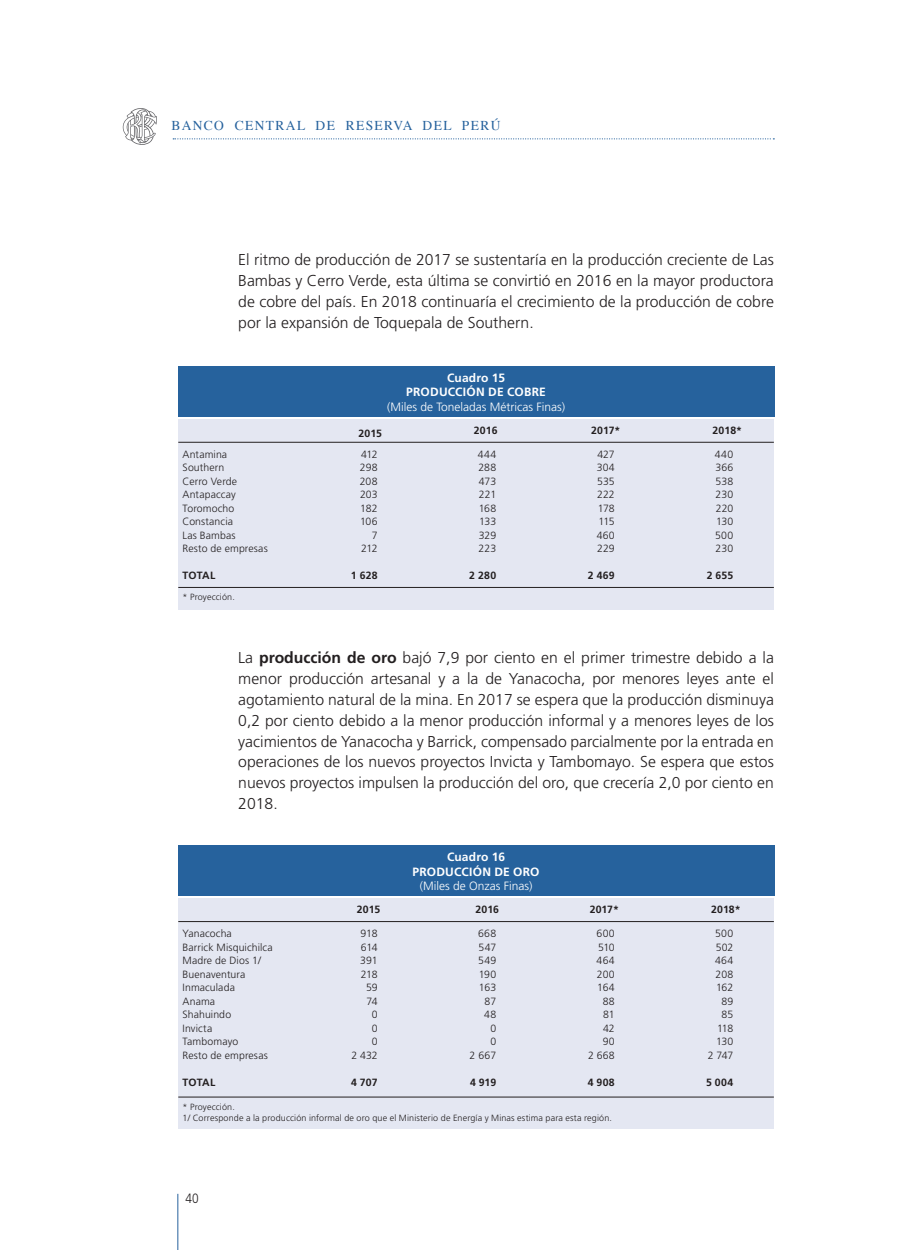
<style>
.page{position:relative;width:899px;height:1250px;background:#fff}
.page>*{position:absolute;margin:0;border:0;box-sizing:border-box;transform-origin:0 0}
.t1{font:300 15.75px/21px "Frutiger";color:#231f20;text-align:justify}
.t2{font:13.5px "Times";letter-spacing:.1em;color:#26629d}
.t3{font:300 13.5px "Frutiger";color:#231f20;scale:.88 1}
.t4{font:300 12px "Frutiger";color:#fff}
.t5{font:700 12px/14.4px "Frutiger";letter-spacing:.015em;color:#fff;text-align:center}
.t6{font:300 10.5px "Frutiger";letter-spacing:.01em;color:#231f20}
.t7{font:700 10.5px "Frutiger";letter-spacing:.01em;color:#231f20}
.t8{font:300 9px/10.8px "Frutiger";letter-spacing:.015em;color:#231f20}
.s1{font-weight:700}
</style>
<div class="page">
<svg style="left:173px;top:138px;width:601px;height:1px"></svg>
<hr style="left:177px;top:1193px;width:1px;height:56px;background:#26629d">
<svg style="left:123px;top:108px;width:34px;height:37px"></svg>
<div style="left:178px;top:419px;width:595px;height:190px;background:#e4e7f2"></div>
<div style="left:178px;top:366px;width:596px;height:50px;background:#26629d"></div>
<hr style="left:178px;top:442px;width:595px;height:1px;background:#231f20">
<hr style="left:178px;top:587px;width:595px;height:1px;background:#231f20">
<div style="left:178px;top:898px;width:595px;height:230px;background:#e4e7f2"></div>
<div style="left:178px;top:845px;width:596px;height:50px;background:#26629d"></div>
<hr style="left:178px;top:921px;width:595px;height:1px;background:#231f20">
<hr style="left:178px;top:1096px;width:595px;height:1px;background:#231f20">
<p class="t2" style="left:171px;top:113px;width:330px">BANCO CENTRAL DE RESERVA DEL PERÚ</p>
<p class="t1" style="left:238px;top:249px;width:537px">El ritmo de producción de 2017 se sustentaría en la producción creciente de Las Bambas y Cerro Verde, esta última se convirtió en 2016 en la mayor productora de cobre del país. En 2018 continuaría el crecimiento de la producción de cobre por la expansión de Toquepala de Southern.</p>
<p class="t5" style="left:406px;top:370px;width:141px">Cuadro 15<br>PRODUCCIÓN DE COBRE</p>
<p class="t4" style="left:387px;top:399px;width:180px">(Miles de Toneladas Métricas Finas)</p>
<p class="t7" style="left:358px;top:427px;width:25px">2015</p>
<p class="t7" style="left:474px;top:424px;width:25px">2016</p>
<p class="t7" style="left:591px;top:424px;width:31px">2017*</p>
<p class="t7" style="left:712px;top:424px;width:31px">2018*</p>
<p class="t6" style="left:182px;top:448px;width:46px">Antamina</p>
<p class="t6" style="left:361px;top:448px;width:18px">412</p>
<p class="t6" style="left:477px;top:448px;width:20px">444</p>
<p class="t6" style="left:597px;top:448px;width:19px">427</p>
<p class="t6" style="left:715px;top:448px;width:20px">440</p>
<p class="t6" style="left:182px;top:461px;width:43px">Southern</p>
<p class="t6" style="left:360px;top:461px;width:19px">298</p>
<p class="t6" style="left:478px;top:461px;width:19px">288</p>
<p class="t6" style="left:596px;top:461px;width:20px">304</p>
<p class="t6" style="left:715px;top:461px;width:19px">366</p>
<p class="t6" style="left:182px;top:475px;width:56px">Cerro Verde</p>
<p class="t6" style="left:360px;top:475px;width:19px">208</p>
<p class="t6" style="left:479px;top:475px;width:19px">473</p>
<p class="t6" style="left:597px;top:475px;width:19px">535</p>
<p class="t6" style="left:715px;top:475px;width:19px">538</p>
<p class="t6" style="left:182px;top:488px;width:55px">Antapaccay</p>
<p class="t6" style="left:360px;top:488px;width:19px">203</p>
<p class="t6" style="left:479px;top:488px;width:19px">221</p>
<p class="t6" style="left:597px;top:488px;width:19px">222</p>
<p class="t6" style="left:715px;top:488px;width:19px">230</p>
<p class="t6" style="left:182px;top:502px;width:53px">Toromocho</p>
<p class="t6" style="left:360px;top:502px;width:19px">182</p>
<p class="t6" style="left:478px;top:502px;width:19px">168</p>
<p class="t6" style="left:598px;top:502px;width:18px">178</p>
<p class="t6" style="left:715px;top:502px;width:19px">220</p>
<p class="t6" style="left:182px;top:515px;width:52px">Constancia</p>
<p class="t6" style="left:360px;top:515px;width:19px">106</p>
<p class="t6" style="left:479px;top:515px;width:18px">133</p>
<p class="t6" style="left:598px;top:515px;width:18px">115</p>
<p class="t6" style="left:716px;top:515px;width:19px">130</p>
<p class="t6" style="left:182px;top:529px;width:55px">Las Bambas</p>
<p class="t6" style="left:372px;top:529px;width:7px">7</p>
<p class="t6" style="left:479px;top:529px;width:19px">329</p>
<p class="t6" style="left:596px;top:529px;width:20px">460</p>
<p class="t6" style="left:715px;top:529px;width:20px">500</p>
<p class="t6" style="left:182px;top:542px;width:87px">Resto de empresas</p>
<p class="t6" style="left:361px;top:542px;width:18px">212</p>
<p class="t6" style="left:478px;top:542px;width:19px">223</p>
<p class="t6" style="left:597px;top:542px;width:19px">229</p>
<p class="t6" style="left:715px;top:542px;width:19px">230</p>
<p class="t7" style="left:182px;top:569px;width:34px">TOTAL</p>
<p class="t7" style="left:351px;top:569px;width:28px">1 628</p>
<p class="t7" style="left:469px;top:569px;width:28px">2 280</p>
<p class="t7" style="left:588px;top:569px;width:28px">2 469</p>
<p class="t7" style="left:706px;top:569px;width:28px">2 655</p>
<p class="t8" style="left:182px;top:592px;width:54px">* Proyección.</p>
<p class="t1" style="left:238px;top:647px;width:537px">La <span class="s1">producción de oro</span> bajó 7,9 por ciento en el primer trimestre debido a la menor producción artesanal y a la de Yanacocha, por menores leyes ante el agotamiento natural de la mina. En 2017 se espera que la producción disminuya 0,2 por ciento debido a la menor producción informal y a menores leyes de los yacimientos de Yanacocha y Barrick, compensado parcialmente por la entrada en operaciones de los nuevos proyectos Invicta y Tambomayo. Se espera que estos nuevos proyectos impulsen la producción del oro, que crecería 2,0 por ciento en 2018.</p>
<p class="t5" style="left:412px;top:849px;width:129px">Cuadro 16<br>PRODUCCIÓN DE ORO</p>
<p class="t4" style="left:419px;top:879px;width:114px">(Miles de Onzas Finas)</p>
<p class="t7" style="left:357px;top:903px;width:25px">2015</p>
<p class="t7" style="left:475px;top:903px;width:25px">2016</p>
<p class="t7" style="left:589px;top:903px;width:31px">2017*</p>
<p class="t7" style="left:711px;top:903px;width:31px">2018*</p>
<p class="t6" style="left:182px;top:927px;width:51px">Yanacocha</p>
<p class="t6" style="left:360px;top:927px;width:18px">918</p>
<p class="t6" style="left:478px;top:927px;width:20px">668</p>
<p class="t6" style="left:596px;top:927px;width:20px">600</p>
<p class="t6" style="left:715px;top:927px;width:20px">500</p>
<p class="t6" style="left:182px;top:941px;width:92px">Barrick Misquichilca</p>
<p class="t6" style="left:361px;top:941px;width:18px">614</p>
<p class="t6" style="left:478px;top:941px;width:19px">547</p>
<p class="t6" style="left:598px;top:941px;width:18px">510</p>
<p class="t6" style="left:715px;top:941px;width:19px">502</p>
<p class="t6" style="left:182px;top:954px;width:80px">Madre de Dios 1/</p>
<p class="t6" style="left:360px;top:954px;width:19px">391</p>
<p class="t6" style="left:478px;top:954px;width:19px">549</p>
<p class="t6" style="left:596px;top:954px;width:20px">464</p>
<p class="t6" style="left:715px;top:954px;width:20px">464</p>
<p class="t6" style="left:182px;top:968px;width:64px">Buenaventura</p>
<p class="t6" style="left:361px;top:968px;width:18px">218</p>
<p class="t6" style="left:478px;top:968px;width:19px">190</p>
<p class="t6" style="left:597px;top:968px;width:19px">200</p>
<p class="t6" style="left:715px;top:968px;width:19px">208</p>
<p class="t6" style="left:182px;top:981px;width:54px">Inmaculada</p>
<p class="t6" style="left:366px;top:981px;width:13px">59</p>
<p class="t6" style="left:479px;top:981px;width:19px">163</p>
<p class="t6" style="left:597px;top:981px;width:19px">164</p>
<p class="t6" style="left:716px;top:981px;width:19px">162</p>
<p class="t6" style="left:182px;top:995px;width:34px">Anama</p>
<p class="t6" style="left:366px;top:995px;width:13px">74</p>
<p class="t6" style="left:484px;top:995px;width:13px">87</p>
<p class="t6" style="left:602px;top:995px;width:13px">88</p>
<p class="t6" style="left:721px;top:995px;width:13px">89</p>
<p class="t6" style="left:182px;top:1008px;width:50px">Shahuindo</p>
<p class="t6" style="left:372px;top:1008px;width:7px">0</p>
<p class="t6" style="left:484px;top:1008px;width:14px">48</p>
<p class="t6" style="left:603px;top:1008px;width:13px">81</p>
<p class="t6" style="left:721px;top:1008px;width:13px">85</p>
<p class="t6" style="left:182px;top:1022px;width:31px">Invicta</p>
<p class="t6" style="left:372px;top:1022px;width:7px">0</p>
<p class="t6" style="left:490px;top:1022px;width:7px">0</p>
<p class="t6" style="left:603px;top:1022px;width:13px">42</p>
<p class="t6" style="left:717px;top:1022px;width:18px">118</p>
<p class="t6" style="left:182px;top:1035px;width:57px">Tambomayo</p>
<p class="t6" style="left:372px;top:1035px;width:7px">0</p>
<p class="t6" style="left:490px;top:1035px;width:7px">0</p>
<p class="t6" style="left:602px;top:1035px;width:14px">90</p>
<p class="t6" style="left:716px;top:1035px;width:19px">130</p>
<p class="t6" style="left:182px;top:1049px;width:87px">Resto de empresas</p>
<p class="t6" style="left:351px;top:1049px;width:28px">2 432</p>
<p class="t6" style="left:469px;top:1049px;width:28px">2 667</p>
<p class="t6" style="left:588px;top:1049px;width:28px">2 668</p>
<p class="t6" style="left:707px;top:1049px;width:27px">2 747</p>
<p class="t7" style="left:182px;top:1075px;width:34px">TOTAL</p>
<p class="t7" style="left:351px;top:1075px;width:28px">4 707</p>
<p class="t7" style="left:470px;top:1075px;width:28px">4 919</p>
<p class="t7" style="left:587px;top:1075px;width:29px">4 908</p>
<p class="t7" style="left:706px;top:1075px;width:29px">5 004</p>
<p class="t8" style="left:182px;top:1101px;width:431px">* Proyección.<br>1/ Corresponde a la producción informal de oro que el Ministerio de Energía y Minas estima para esta región.</p>
<p class="t3" style="left:186px;top:1190px;width:16px">40</p>
</div>
